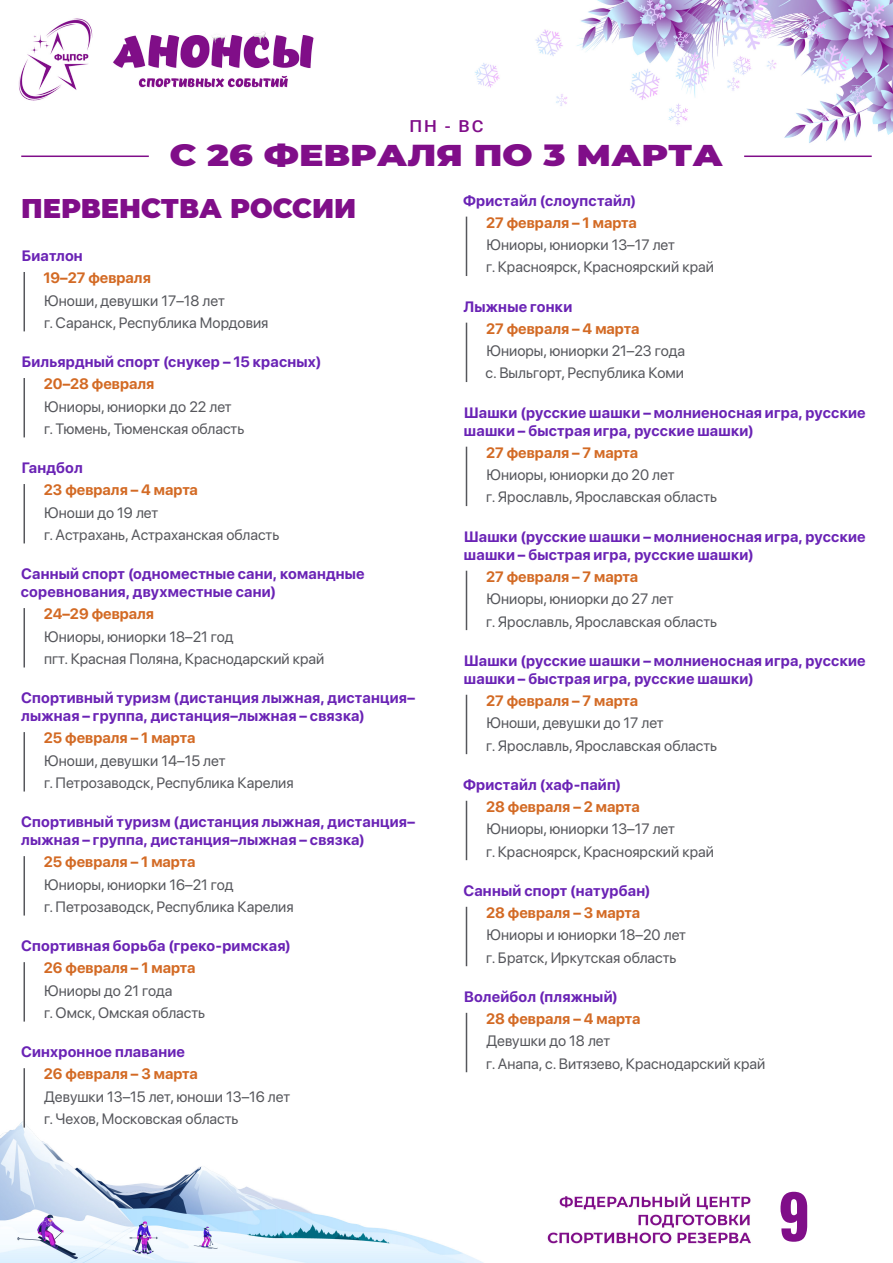
<style>
.page{position:relative;width:893px;height:1263px;background:#fff}
.page>*{position:absolute;margin:0;border:0;box-sizing:border-box;transform-origin:0 0}
.t1{font:700 60px "Oswald";color:#800e89}
.t2{font:900 30px "Montserrat";color:#800e89;scale:1.2 1}
.А_-_Заголовок{font:900 27px "Montserrat";color:#800e89}
.t3{font:500 16.5px "Roboto";color:#800e89;scale:1.09 1}
.А_-_Текст{font:15px "SF Pro Display";color:#56575c}
.А_-_вид_спорта{font:italic 700 15px/18px "SF Pro Display";letter-spacing:.015em;color:#6a23b5}
.А_-_дата{font:italic 700 15px "SF Pro Display";color:#d36a24}
</style>
<div class="page">
<img style="left:0;top:0;width:893px;height:1263px">
<hr style="left:21px;top:156px;width:128px;height:1px;background:#800e89">
<hr style="left:744px;top:156px;width:128px;height:1px;background:#800e89">
<hr style="left:24px;top:272px;width:1px;height:59px;background:#56575c">
<hr style="left:24px;top:378px;width:1px;height:59px;background:#56575c">
<hr style="left:24px;top:484px;width:1px;height:59px;background:#56575c">
<hr style="left:24px;top:608px;width:1px;height:59px;background:#56575c">
<hr style="left:24px;top:732px;width:1px;height:59px;background:#56575c">
<hr style="left:24px;top:856px;width:1px;height:59px;background:#56575c">
<hr style="left:24px;top:962px;width:1px;height:59px;background:#56575c">
<hr style="left:24px;top:1068px;width:1px;height:59px;background:#56575c">
<hr style="left:466px;top:217px;width:1px;height:59px;background:#56575c">
<hr style="left:466px;top:323px;width:1px;height:59px;background:#56575c">
<hr style="left:466px;top:447px;width:1px;height:59px;background:#56575c">
<hr style="left:466px;top:571px;width:1px;height:59px;background:#56575c">
<hr style="left:466px;top:695px;width:1px;height:59px;background:#56575c">
<hr style="left:466px;top:801px;width:1px;height:59px;background:#56575c">
<hr style="left:466px;top:907px;width:1px;height:59px;background:#56575c">
<hr style="left:466px;top:1013px;width:1px;height:59px;background:#56575c">
<p class="t3" style="left:409px;top:115px;width:69px">ПН - ВС</p>
<h2 class="t2" style="left:170px;top:133px;width:462px">С 26 ФЕВРАЛЯ ПО 3 МАРТА</h2>
<p class="А_-_Заголовок" style="left:21px;top:188px;width:337px">ПЕРВЕНСТВА РОССИИ</p>
<p class="А_-_вид_спорта" style="left:22px;top:246px;width:62px">Биатлон</p>
<p class="А_-_дата" style="left:43px;top:267px;width:109px">19–27 февраля</p>
<p class="А_-_Текст" style="left:44px;top:289px;width:182px">Юноши, девушки 17–18 лет</p>
<p class="А_-_Текст" style="left:44px;top:312px;width:226px">г. Саранск, Республика Мордовия</p>
<p class="А_-_вид_спорта" style="left:22px;top:352px;width:301px">Бильярдный спорт (снукер – 15 красных)</p>
<p class="А_-_дата" style="left:44px;top:373px;width:112px">20–28 февраля</p>
<p class="А_-_Текст" style="left:44px;top:395px;width:189px">Юниоры, юниорки до 22 лет</p>
<p class="А_-_Текст" style="left:44px;top:418px;width:202px">г. Тюмень, Тюменская область</p>
<p class="А_-_вид_спорта" style="left:22px;top:458px;width:62px">Гандбол</p>
<p class="А_-_дата" style="left:44px;top:479px;width:156px">23 февраля – 4 марта</p>
<p class="А_-_Текст" style="left:44px;top:501px;width:115px">Юноши до 19 лет</p>
<p class="А_-_Текст" style="left:44px;top:524px;width:237px">г. Астрахань, Астраханская область</p>
<p class="А_-_вид_спорта" style="left:21px;top:564px;width:345px">Санный спорт (одноместные сани, командные соревнования, двухместные сани)</p>
<p class="А_-_дата" style="left:44px;top:603px;width:112px">24–29 февраля</p>
<p class="А_-_Текст" style="left:44px;top:625px;width:191px">Юниоры, юниорки 18–21 год</p>
<p class="А_-_Текст" style="left:44px;top:648px;width:282px">пгт. Красная Поляна, Краснодарский край</p>
<p class="А_-_вид_спорта" style="left:21px;top:688px;width:395px">Спортивный туризм (дистанция лыжная, дистанция– лыжная – группа, дистанция–лыжная – связка)</p>
<p class="А_-_дата" style="left:44px;top:727px;width:153px">25 февраля – 1 марта</p>
<p class="А_-_Текст" style="left:44px;top:749px;width:183px">Юноши, девушки 14–15 лет</p>
<p class="А_-_Текст" style="left:44px;top:772px;width:251px">г. Петрозаводск, Республика Карелия</p>
<p class="А_-_вид_спорта" style="left:21px;top:812px;width:395px">Спортивный туризм (дистанция лыжная, дистанция– лыжная – группа, дистанция–лыжная – связка)</p>
<p class="А_-_дата" style="left:44px;top:851px;width:153px">25 февраля – 1 марта</p>
<p class="А_-_Текст" style="left:44px;top:873px;width:191px">Юниоры, юниорки 16–21 год</p>
<p class="А_-_Текст" style="left:44px;top:896px;width:251px">г. Петрозаводск, Республика Карелия</p>
<p class="А_-_вид_спорта" style="left:21px;top:936px;width:271px">Спортивная борьба (греко-римская)</p>
<p class="А_-_дата" style="left:44px;top:957px;width:153px">26 февраля – 1 марта</p>
<p class="А_-_Текст" style="left:44px;top:979px;width:130px">Юниоры до 21 года</p>
<p class="А_-_Текст" style="left:44px;top:1002px;width:163px">г. Омск, Омская область</p>
<p class="А_-_вид_спорта" style="left:21px;top:1042px;width:165px">Синхронное плавание</p>
<p class="А_-_дата" style="left:44px;top:1063px;width:155px">26 февраля – 3 марта</p>
<p class="А_-_Текст" style="left:44px;top:1085px;width:247px">Девушки 13–15 лет, юноши 13–16 лет</p>
<p class="А_-_Текст" style="left:44px;top:1108px;width:196px">г. Чехов, Московская область</p>
<p class="А_-_вид_спорта" style="left:463px;top:191px;width:175px">Фристайл (слоупстайл)</p>
<p class="А_-_дата" style="left:486px;top:212px;width:152px">27 февраля – 1 марта</p>
<p class="А_-_Текст" style="left:486px;top:234px;width:190px">Юниоры, юниорки 13–17 лет</p>
<p class="А_-_Текст" style="left:486px;top:256px;width:229px">г. Красноярск, Красноярский край</p>
<p class="А_-_вид_спорта" style="left:463px;top:297px;width:110px">Лыжные гонки</p>
<p class="А_-_дата" style="left:486px;top:318px;width:155px">27 февраля – 4 марта</p>
<p class="А_-_Текст" style="left:486px;top:340px;width:200px">Юниоры, юниорки 21–23 года</p>
<p class="А_-_Текст" style="left:486px;top:362px;width:200px">с. Выльгорт, Республика Коми</p>
<p class="А_-_вид_спорта" style="left:464px;top:403px;width:403px">Шашки (русские шашки – молниеносная игра, русские шашки – быстрая игра, русские шашки)</p>
<p class="А_-_дата" style="left:486px;top:442px;width:154px">27 февраля – 7 марта</p>
<p class="А_-_Текст" style="left:486px;top:464px;width:189px">Юниоры, юниорки до 20 лет</p>
<p class="А_-_Текст" style="left:486px;top:486px;width:232px">г. Ярославль, Ярославская область</p>
<p class="А_-_вид_спорта" style="left:464px;top:527px;width:403px">Шашки (русские шашки – молниеносная игра, русские шашки – быстрая игра, русские шашки)</p>
<p class="А_-_дата" style="left:486px;top:566px;width:154px">27 февраля – 7 марта</p>
<p class="А_-_Текст" style="left:486px;top:588px;width:189px">Юниоры, юниорки до 27 лет</p>
<p class="А_-_Текст" style="left:486px;top:610px;width:232px">г. Ярославль, Ярославская область</p>
<p class="А_-_вид_спорта" style="left:464px;top:651px;width:403px">Шашки (русские шашки – молниеносная игра, русские шашки – быстрая игра, русские шашки)</p>
<p class="А_-_дата" style="left:486px;top:690px;width:154px">27 февраля – 7 марта</p>
<p class="А_-_Текст" style="left:486px;top:712px;width:179px">Юноши, девушки до 17 лет</p>
<p class="А_-_Текст" style="left:486px;top:734px;width:232px">г. Ярославль, Ярославская область</p>
<p class="А_-_вид_спорта" style="left:463px;top:775px;width:160px">Фристайл (хаф-пайп)</p>
<p class="А_-_дата" style="left:486px;top:796px;width:155px">28 февраля – 2 марта</p>
<p class="А_-_Текст" style="left:486px;top:818px;width:190px">Юниоры, юниорки 13–17 лет</p>
<p class="А_-_Текст" style="left:486px;top:840px;width:229px">г. Красноярск, Красноярский край</p>
<p class="А_-_вид_спорта" style="left:463px;top:881px;width:189px">Санный спорт (натурбан)</p>
<p class="А_-_дата" style="left:486px;top:902px;width:156px">28 февраля – 3 марта</p>
<p class="А_-_Текст" style="left:486px;top:924px;width:201px">Юниоры и юниорки 18–20 лет</p>
<p class="А_-_Текст" style="left:486px;top:946px;width:192px">г. Братск, Иркутская область</p>
<p class="А_-_вид_спорта" style="left:464px;top:987px;width:155px">Волейбол (пляжный)</p>
<p class="А_-_дата" style="left:486px;top:1008px;width:156px">28 февраля – 4 марта</p>
<p class="А_-_Текст" style="left:486px;top:1030px;width:125px">Девушки до 18 лет</p>
<p class="А_-_Текст" style="left:486px;top:1052px;width:281px">г. Анапа, с. Витязево, Краснодарский край</p>
<h1 class="t1" style="left:778px;top:1185px;width:34px">9</h1>
</div>
